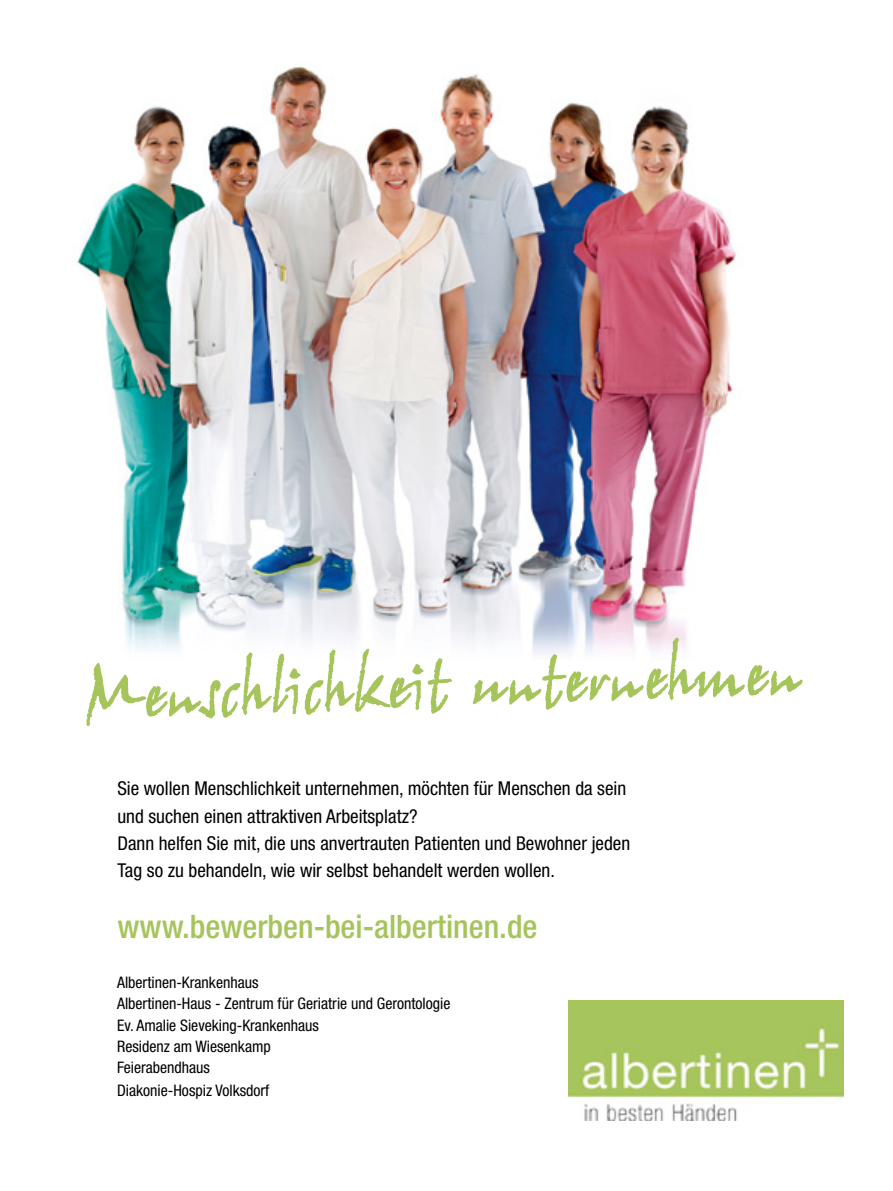
<style>
.page{position:relative;width:893px;height:1191px;background:#fff}
.page>*{position:absolute;margin:0;border:0;box-sizing:border-box;transform-origin:0 0}
.t1{font:500 condensed 32.4px "Helvetica Neue";color:#a6c45c}
.t2{font:condensed 19.05px/27.3px "Helvetica Neue";color:#000}
.t3{font:condensed 15.9px/21.3px "Helvetica Neue";color:#000}
</style>
<div class="page">
<img style="left:568px;top:1000px;width:276px;height:120px">
<img style="left:77px;top:66px;width:659px;height:539px">
<svg style="left:86px;top:605px;width:717px;height:122px"></svg>
<p class="t2" style="left:117px;top:775px;width:514px">Sie wollen Menschlichkeit unternehmen, möchten für Menschen da sein und suchen einen attraktiven Arbeitsplatz?<br>Dann helfen Sie mit, die uns anvertrauten Patienten und Bewohner jeden Tag so zu behandeln, wie wir selbst behandelt werden wollen.</p>
<h1 class="t1" style="left:117px;top:907px;width:422px">www.bewerben-bei-albertinen.de</h1>
<p class="t3" style="left:117px;top:971px;width:335px">Albertinen-Krankenhaus<br>Albertinen-Haus - Zentrum für Geriatrie und Gerontologie<br>Ev. Amalie Sieveking-Krankenhaus<br>Residenz am Wiesenkamp<br>Feierabendhaus</p>
<p class="t3" style="left:117px;top:1080px;width:154px">Diakonie-Hospiz Volksdorf</p>
</div>
